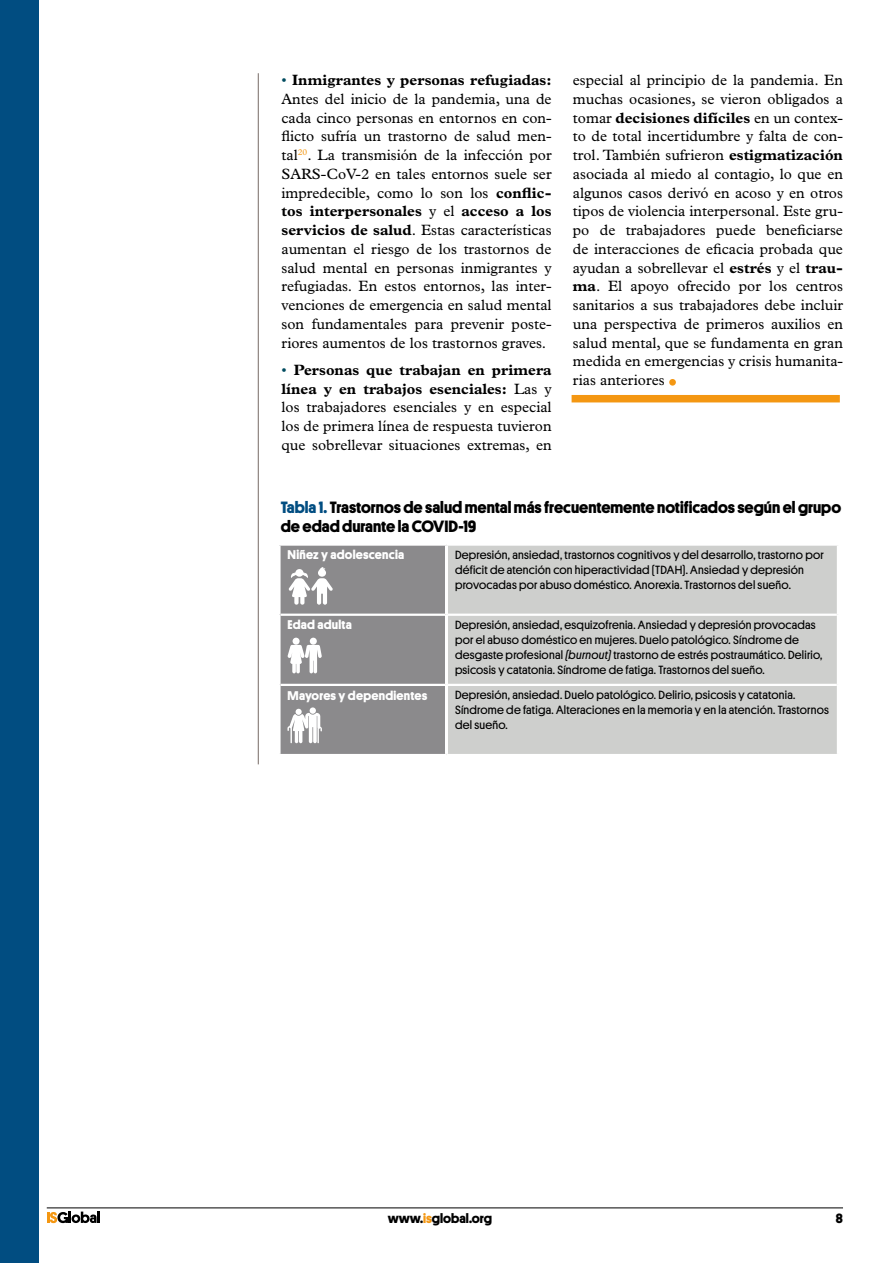
<style>
.page{position:relative;width:893px;height:1263px;background:#fff}
.page>*{position:absolute;margin:0;border:0;box-sizing:border-box;transform-origin:0 0}
.text_base{font:54px "Plantin";color:#f49712}
.text_base-2{font:700 16.5px/18.8px "Platform";color:#000}
.text_base-3{font:15px/18.8px "Plantin";color:#000;text-align:justify}
.t1{font:700 13.5px "Platform";color:#000}
.t2{font:700 12.75px "Platform";letter-spacing:.02em;color:#fff}
.t3{font:12px/15px "Platform";letter-spacing:.02em;color:#000}
.s1{color:#004b5f}
.s2{font-weight:700}
.s3{color:#014d81}
.s4{font-style:italic}
.s5{color:#f49712}
</style>
<div class="page">
<svg style="left:47px;top:1211px;width:53px;height:12px"></svg>
<hr style="left:47px;top:1207px;width:796px;height:1px;background:#000">
<div style="left:0;top:0;width:38px;height:1263px;background:#014d81"></div>
<hr style="left:258px;top:73px;width:1px;height:691px;background:#867b77">
<div style="left:572px;top:395px;width:268px;height:7px;background:#f49712"></div>
<div style="left:448px;top:546px;width:389px;height:208px;background:#cecfcd"></div>
<hr style="left:448px;top:614px;width:389px;height:2px;background:#fff">
<hr style="left:448px;top:684px;width:389px;height:2px;background:#fff">
<svg style="left:279px;top:545px;width:167px;height:209px;background:#969597"></svg>
<p class="text_base-3" style="left:281px;top:70px;width:272px"><span class="s1">•</span> <span class="s2">Inmigrantes y personas refugiadas:<br></span>Antes del inicio de la pandemia, una de cada cinco personas en entornos en con&shy;flicto sufría un trastorno de salud men&shy;tal<sup>20</sup>. La transmisión de la infección por SARS-CoV-2 en tales entornos suele ser impredecible, como lo son los <span class="s2">conflic&shy;tos interpersonales</span> y el <span class="s2">acceso a los servicios de salud</span>. Estas características aumentan el riesgo de los trastornos de salud mental en personas inmigrantes y refugiadas. En estos entornos, las inter&shy;venciones de emergencia en salud mental son fundamentales para prevenir poste&shy;riores aumentos de los trastornos graves.</p>
<p class="text_base-3" style="left:281px;top:360px;width:272px"><span class="s1">•</span> <span class="s2">Personas que trabajan en primera línea y en trabajos esenciales:</span> Las y los trabajadores esenciales y en especial los de primera línea de respuesta tuvieron que sobrellevar situaciones extremas, en</p>
<p class="text_base-3" style="left:573px;top:70px;width:272px">especial al principio de la pandemia. En muchas ocasiones, se vieron obligados a tomar <span class="s2">decisiones difíciles</span> en un contex&shy;to de total incertidumbre y falta de con&shy;trol. También sufrieron <span class="s2">estigmatización </span>asociada al miedo al contagio, lo que en algunos casos derivó en acoso y en otros tipos de violencia interpersonal. Este gru&shy;po de trabajadores puede beneficiarse de interacciones de eficacia probada que ayudan a sobrellevar el <span class="s2">estrés</span> y el <span class="s2">trau&shy;ma</span>. El apoyo ofrecido por los centros sanitarios a sus trabajadores debe incluir una perspectiva de primeros auxilios en salud mental, que se fundamenta en gran medida en emergencias y crisis humanita&shy;rias anteriores</p>
<p class="text_base" style="left:665px;top:336px;width:17px">.</p>
<p class="text_base-2" style="left:281px;top:497px;width:562px"><span class="s3">Tabla 1.</span> Trastornos de salud mental más frecuentemente notificados según el grupo de edad durante la COVID-19</p>
<p class="t2" style="left:288px;top:546px;width:118px">Niñez y adolescencia</p>
<p class="t3" style="left:455px;top:546px;width:370px">Depresión, ansiedad, trastornos cognitivos y del desarrollo, trastorno por déficit de atención con hiperactividad (TDAH). Ansiedad y depresión provocadas por abuso doméstico. Anorexia. Trastornos del sueño.</p>
<p class="t2" style="left:288px;top:616px;width:66px">Edad adulta</p>
<p class="t3" style="left:455px;top:616px;width:369px">Depresión, ansiedad, esquizofrenia. Ansiedad y depresión provocadas por el abuso doméstico en mujeres. Duelo patológico. Síndrome de desgaste profesional <span class="s4">(burnout)</span> trastorno de estrés postraumático. Delirio, psicosis y catatonia. Síndrome de fatiga. Trastornos del sueño.</p>
<p class="t2" style="left:288px;top:686px;width:141px">Mayores y dependientes</p>
<p class="t3" style="left:455px;top:687px;width:376px">Depresión, ansiedad. Duelo patológico. Delirio, psicosis y catatonia.<br>Síndrome de fatiga. Alteraciones en la memoria y en la atención. Trastornos del sueño.</p>
<p class="t1" style="left:388px;top:1208px;width:106px">www.<span class="s5">is</span>global.org</p>
<p class="t1" style="left:836px;top:1208px;width:9px">8</p>
</div>
